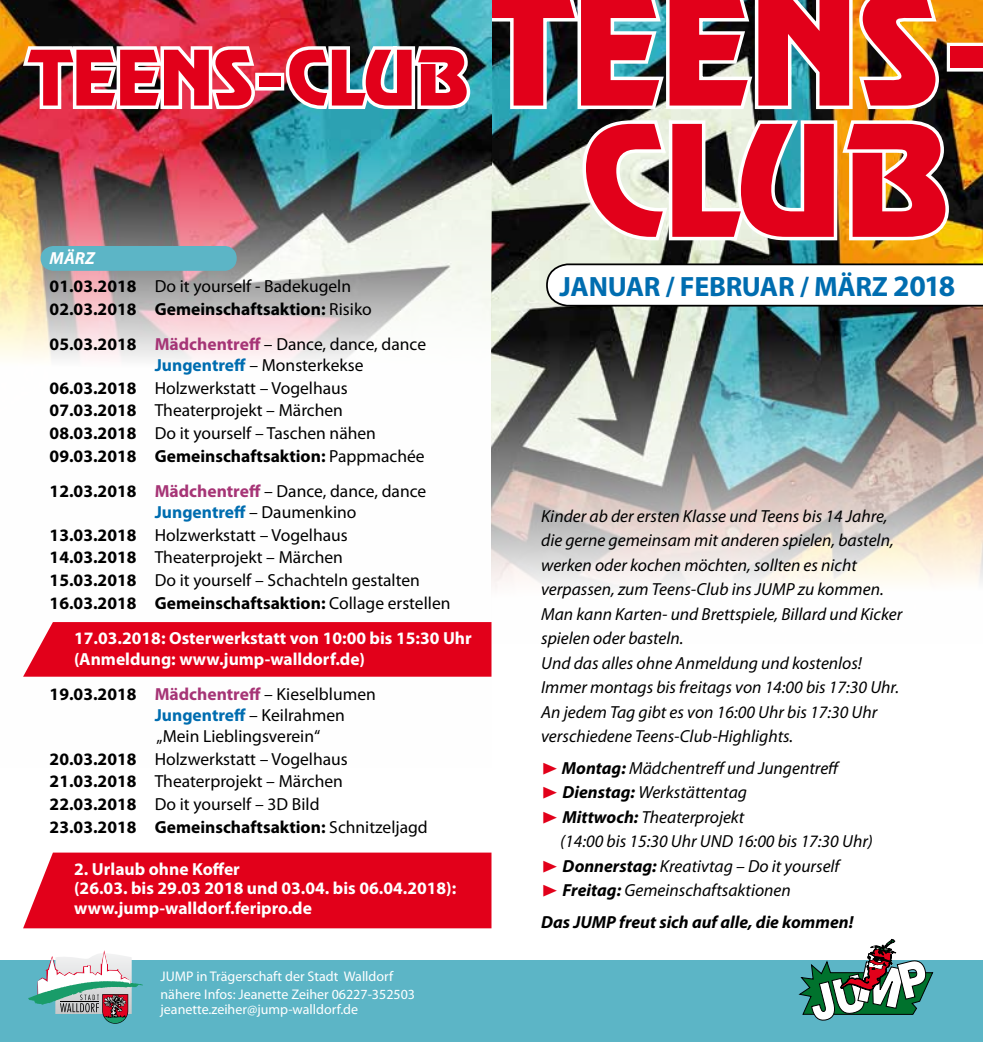
<style>
.page{position:relative;width:983px;height:1042px;background:#fff}
.page>*{position:absolute;margin:0;border:0;box-sizing:border-box;transform-origin:0 0}
.t1{font:138.25px/131.2px "Revue";color:#e2001a;text-align:center}
.t2{font:68.25px "Revue";color:#e2001a}
.t3{font:700 28px "Myriad Pro";letter-spacing:-.01em;color:#006db0}
.t4{font:17.5px/22.8px "Myriad Pro";color:#000}
.t5{font:italic 17.5px/24.5px "Myriad Pro";color:#000}
.t6{font:700 17.5px/19.2px "Myriad Pro";color:#fff}
.t7{font:700 17.5px/35px "Myriad Pro";color:#000}
.t8{font:italic 700 17.5px "Myriad Pro";color:#000}
.t9{font:14px/17.5px "Myriad Pro";color:#fff}
.s1{font-weight:700;font-style:italic;color:#fff}
.s2{font-weight:700}
.s3{font-weight:400}
.s4{color:#a63576}
.s5{font-weight:700;color:#006db0}
.s6{font-weight:700;color:#a63576}
.s7{font-size:29.75px}
.s8{font-family:"Zeal";font-style:normal;color:#e2001a}
</style>
<div class="page">
<img style="left:491px;top:244px;width:491px;height:400px">
<div style="left:0;top:960px;width:982px;height:82px;background:#5cb5c6"></div>
<svg style="left:798px;top:938px;width:135px;height:83px"></svg>
<svg style="left:28px;top:950px;width:115px;height:73px"></svg>
<svg style="left:545px;top:263px;width:437px;height:44px"></svg>
<img style="left:0;top:0;width:491px;height:361px">
<svg style="left:18px;top:41px;width:241px;height:72px"></svg>
<div style="left:255px;top:73px;width:29px;height:18px;border:7px solid #fff"></div>
<img style="left:282px;top:0;width:700px;height:244px">
<div style="left:41px;top:246px;width:196px;height:25px;background:#5cb5c6;border-radius:12px"></div>
<svg style="left:23px;top:622px;width:468px;height:55px;background:#e30b23"></svg>
<div style="left:23px;top:852px;width:468px;height:76px;background:#e2001a"></div>
<h2 class="t2" style="left:29px;top:33px;width:441px">TEENS-CLUB</h2>
<p class="t4" style="left:50px;top:244px;width:303px;line-height:28px"><span class="s1">MÄRZ<br></span><span class="s2">01.03.2018</span> Do it yourself - Badekugeln</p>
<p class="t7" style="left:50px;top:291px;width:378px">02.03.2018 Gemeinschaftsaktion: <span class="s3">Risiko<br></span>05.03.2018 <span class="s4">Mädchentreff</span> <span class="s3">– Dance, dance, dance</span></p>
<p class="t4" style="left:50px;top:353px;width:376px;text-indent:105px"><span class="s5">Jungentreff</span> – Monsterkekse <span class="s2">06.03.2018</span> Holzwerkstatt – Vogelhaus <span class="s2">07.03.2018</span> Theaterprojekt – Märchen <span class="s2">08.03.2018</span> Do it yourself – Taschen nähen <span class="s2">09.03.2018 Gemeinschaftsaktion:</span> Pappmachée</p>
<p class="t4" style="left:155px;top:480px;width:273px;line-height:21px;text-indent:-105px"><span class="s2">12.03.2018</span> <span class="s6">Mädchentreff</span> – Dance, dance, dance<br><span class="s5">Jungentreff</span> – Daumenkino</p>
<p class="t4" style="left:50px;top:523px;width:402px"><span class="s2">13.03.2018</span> Holzwerkstatt – Vogelhaus<br><span class="s2">14.03.2018</span> Theaterprojekt – Märchen<br><span class="s2">15.03.2018</span> Do it yourself – Schachteln gestalten <span class="s2">16.03.2018 Gemeinschaftsaktion:</span> Collage erstellen</p>
<p class="t6" style="left:74px;top:627px;width:399px;line-height:21px">17.03.2018: Osterwerkstatt von 10:00 bis 15:30 Uhr (Anmeldung: www.jump-walldorf.de)</p>
<p class="t4" style="left:155px;top:683px;width:222px;line-height:21px;text-indent:-105px"><span class="s2">19.03.2018</span> <span class="s6">Mädchentreff</span> – Kieselblumen<br><span class="s5">Jungentreff</span> – Keilrahmen „Mein Lieblingsverein“</p>
<p class="t4" style="left:50px;top:747px;width:379px"><span class="s2">20.03.2018</span> Holzwerkstatt – Vogelhaus <span class="s2">21.03.2018</span> Theaterprojekt – Märchen <span class="s2">22.03.2018</span> Do it yourself – 3D Bild<br><span class="s2">23.03.2018 Gemeinschaftsaktion:</span> Schnitzeljagd</p>
<p class="t6" style="left:74px;top:859px;width:383px">2. Urlaub ohne Koffer<br>(26.03. bis 29.03 2018 und 03.04. bis 06.04.2018): www.jump-walldorf.feripro.de</p>
<h1 class="t1" style="left:485px;top:-18px;width:510px">TEENS-<br>CLUB</h1>
<h3 class="t3" style="left:559px;top:268px;width:397px">JANUAR / FEBRUAR / MÄRZ <span class="s7">2018</span></h3>
<p class="t5" style="left:541px;top:503px;width:362px">Kinder ab der ersten Klasse und Teens bis 14 Jahre, die gerne gemeinsam mit anderen spielen, basteln, werken oder kochen möchten, sollten es nicht verpassen, zum Teens-Club ins JUMP zu kommen.<br>Man kann Karten- und Brettspiele, Billard und Kicker spielen oder basteln.<br>Und das alles ohne Anmeldung und kostenlos!<br>Immer montags bis freitags von 14:00 bis 17:30 Uhr.<br>An jedem Tag gibt es von 16:00 Uhr bis 17:30 Uhr verschiedene Teens-Club-Highlights.</p>
<p class="t5" style="left:541px;top:755px;width:300px"><span class="s8">®</span> <span class="s2">Montag:</span> Mädchentreff und Jungentreff <span class="s8">®</span> <span class="s2">Dienstag:</span> Werkstättentag<br><span class="s8">®</span> <span class="s2">Mittwoch:</span> Theaterprojekt</p>
<p class="t5" style="left:541px;top:829px;width:333px;text-indent:19px">(14:00 bis 15:30 Uhr UND 16:00 bis 17:30 Uhr) <span class="s8">®</span> <span class="s2">Donnerstag:</span> Kreativtag – Do it yourself<br><span class="s8">®</span> <span class="s2">Freitag:</span> Gemeinschaftsaktionen</p>
<p class="t8" style="left:541px;top:910px;width:314px">Das JUMP freut sich auf alle, die kommen!</p>
<p class="t9" style="left:160px;top:967px;width:256px">JUMP in Trägerschaft der Stadt Walldorf nähere Infos: Jeanette Zeiher 06227-352503</p>
<p class="t9" style="left:160px;top:1000px;width:199px">jeanette.zeiher@jump-walldorf.de</p>
</div>
